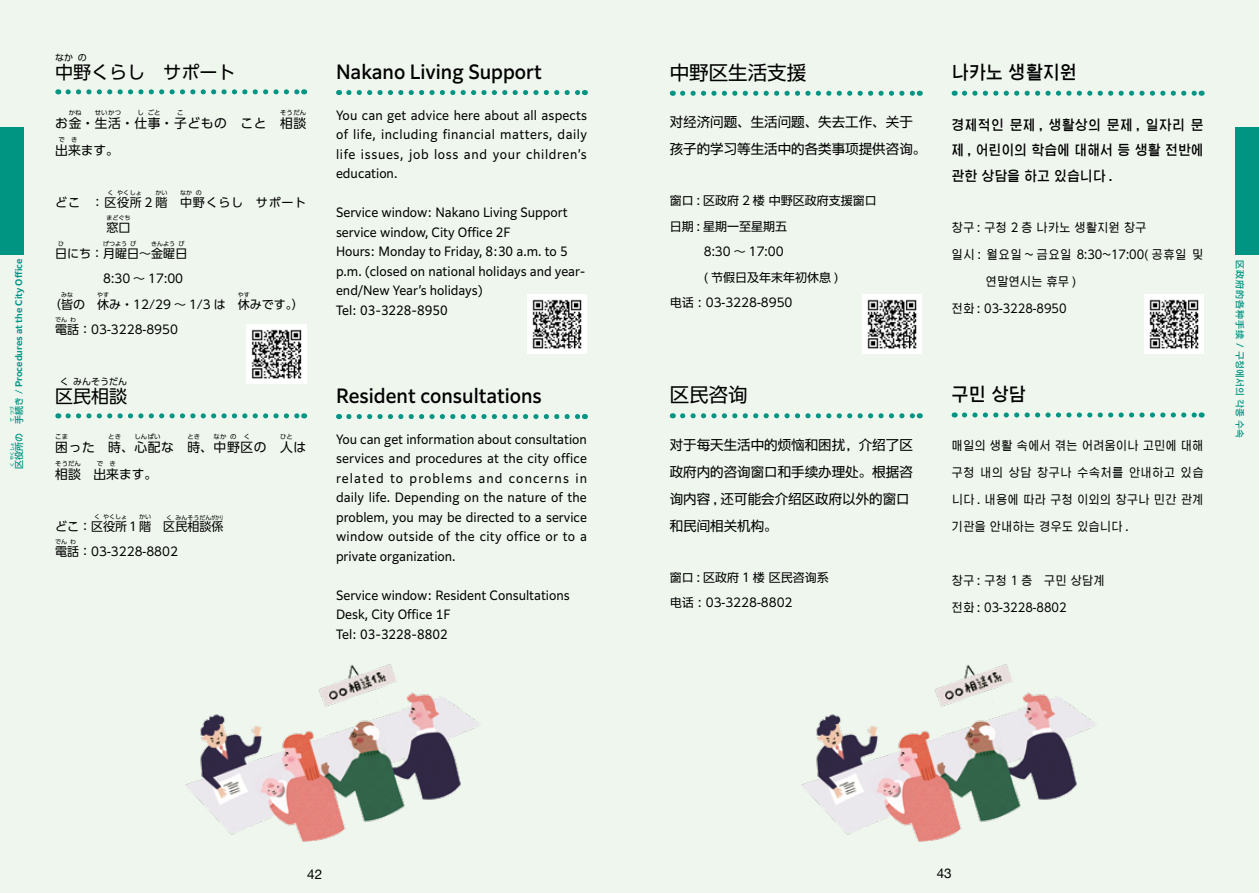
<style>
.page{position:relative;width:1259px;height:893px;background:#eef6ed}
.page>*{position:absolute;margin:0;border:0;box-sizing:border-box;transform-origin:0 0}
.t1{font:500 19.5px "Clarimo UDPE";color:#000;scale:.95 1}
.t2{font:19.5px "UD Shin Go SC Gbe";color:#000}
.t3{font:18px "UD Shin Go Pro";color:#000}
.t4{font:500 18px "UD Shin Go Hang Koc";color:#000;scale:.95 1}
.t5{font:13.5px/27px "UD Shin Go SC Gbe";color:#000}
.t6{font:500 13.5px/25.5px "UD Shin Go Hang Koc";color:#000;text-align:justify;scale:.95 1}
.t7{font:13.5px "Helvetica Neue";color:#000}
.t8{font:12.75px/19.5px "Clarimo UDPE";color:#000;text-align:justify;scale:.95 1}
.t9{font:12.75px "UD Shin Go Pro";letter-spacing:.05em;color:#000}
.t10{font:12px "UD Shin Go Hang Koc";color:#000;scale:.95 1}
.t11{font:12px/25.5px "UD Shin Go Pro";color:#000}
.t12{font:12px/25.5px "UD Shin Go SC Gbe";color:#000}
.t13{font:12px "UD Shin Go Hang Koc";letter-spacing:.045em;color:#000;scale:.95 1}
.t14{font:12px "UD Shin Go Hang Koc";letter-spacing:.025em;color:#000;scale:.95 1}
.t15{font:12px "UD Shin Go Pro";letter-spacing:.065em;color:#000}
.t16{font:600 9px "Clarimo UDPE";color:#009483}
.t17{font:500 9px "UD Shin Go Hang Koc";color:#009483}
.t18{font:9px "UD Shin Go Pro";color:#000}
.t19{font:6.3px "UD Shin Go Pro";color:#000}
.t20{font:6px "UD Shin Go Pro";color:#000}
.t21{font:500 4.5px "UD Shin Go NT Pro";color:#009483}
.s1{font-family:"UD Shin Go NT Pro";font-weight:500}
.s2{font-family:"UD Shin Go SC Gbe"}
.s3{font-family:"UD Shin Go NT Pro De";font-weight:700}
</style>
<div class="page">
<div style="left:0;top:128px;width:23px;height:127px;background:#009483"></div>
<div style="left:1235px;top:128px;width:24px;height:127px;background:#009483"></div>
<svg style="left:682px;top:91px;width:238px;height:5px"></svg>
<svg style="left:682px;top:413px;width:238px;height:5px"></svg>
<svg style="left:349px;top:90px;width:236px;height:5px"></svg>
<svg style="left:349px;top:414px;width:236px;height:5px"></svg>
<svg style="left:964px;top:91px;width:238px;height:5px"></svg>
<svg style="left:964px;top:412px;width:238px;height:6px"></svg>
<svg style="left:68px;top:89px;width:230px;height:5px"></svg>
<svg style="left:68px;top:413px;width:230px;height:5px"></svg>
<img style="left:247px;top:324px;width:59px;height:60px">
<img style="left:527px;top:294px;width:60px;height:60px">
<img style="left:862px;top:294px;width:60px;height:60px">
<img style="left:1144px;top:294px;width:59px;height:60px">
<img style="left:186px;top:664px;width:294px;height:178px">
<img style="left:802px;top:664px;width:294px;height:178px">
<p class="t16" style="left:12px;top:469px;width:212px;rotate:-90deg"><span class="s1">区役所の　手続き /</span> Procedures at the City Office</p>
<p class="t21" style="left:9px;top:415px;width:11px;rotate:-90deg">つづ</p>
<p class="t21" style="left:9px;top:422px;width:6px;rotate:-90deg">て</p>
<p class="t21" style="left:9px;top:460px;width:19px;rotate:-90deg">やくしょ</p>
<p class="t21" style="left:9px;top:467px;width:6px;rotate:-90deg">く</p>
<p class="t18" style="left:55px;top:50px;width:19px">なか</p>
<p class="t18" style="left:78px;top:50px;width:10px">の</p>
<h2 class="t3" style="left:55px;top:57px;width:182px">中野くらし　サポート</h2>
<p class="t19" style="left:69px;top:108px;width:14px">かね</p>
<p class="t19" style="left:95px;top:108px;width:28px">せいかつ</p>
<p class="t19" style="left:138px;top:108px;width:8px">し</p>
<p class="t19" style="left:148px;top:108px;width:14px">ごと</p>
<p class="t19" style="left:177px;top:108px;width:8px">こ</p>
<p class="t19" style="left:280px;top:108px;width:28px">そうだん</p>
<p class="t9" style="left:55px;top:140px;width:65px">出来ます。</p>
<p class="t9" style="left:55px;top:113px;width:252px">お金・生活・仕事・子どもの　こと　相談</p>
<p class="t19" style="left:58px;top:135px;width:8px">で</p>
<p class="t19" style="left:71px;top:135px;width:8px">き</p>
<p class="t20" style="left:107px;top:188px;width:7px">く</p>
<p class="t20" style="left:117px;top:188px;width:26px">やくしょ</p>
<p class="t20" style="left:155px;top:188px;width:13px">かい</p>
<p class="t11" style="left:55px;top:189px;width:114px">どこ　：区役所２階</p>
<p class="t20" style="left:180px;top:188px;width:13px">なか</p>
<p class="t20" style="left:196px;top:188px;width:7px">の</p>
<p class="t15" style="left:180px;top:193px;width:140px">中野くらし　サポート　</p>
<p class="t20" style="left:106px;top:213px;width:25px">まどぐち</p>
<p class="t11" style="left:55px;top:240px;width:134px">日にち：月曜日～金曜日</p>
<p class="t11" style="left:106px;top:215px;width:25px">窓口</p>
<p class="t20" style="left:58px;top:239px;width:7px">ひ</p>
<p class="t20" style="left:103px;top:239px;width:25px">げつよう</p>
<p class="t20" style="left:130px;top:239px;width:7px">び</p>
<p class="t20" style="left:151px;top:239px;width:25px">きんよう</p>
<p class="t20" style="left:178px;top:239px;width:7px">び</p>
<p class="t11" style="left:49px;top:266px;width:256px;text-indent:54px">8:30 ～ 17:00<br>（皆の　休み・12/29 ～ 1/3 は　休みです。）</p>
<p class="t20" style="left:61px;top:290px;width:13px">みな</p>
<p class="t20" style="left:97px;top:290px;width:13px">やす</p>
<p class="t20" style="left:238px;top:290px;width:13px">やす</p>
<p class="t11" style="left:55px;top:317px;width:124px">電話：03-3228-8950</p>
<p class="t20" style="left:55px;top:315px;width:13px">でん</p>
<p class="t20" style="left:70px;top:315px;width:7px">わ</p>
<p class="t18" style="left:60px;top:374px;width:10px">く</p>
<p class="t18" style="left:73px;top:374px;width:56px">みんそうだん</p>
<h2 class="t3" style="left:55px;top:381px;width:74px">区民相談</h2>
<p class="t19" style="left:55px;top:432px;width:14px">こま</p>
<p class="t19" style="left:108px;top:432px;width:14px">とき</p>
<p class="t19" style="left:134px;top:432px;width:28px">しんぱい</p>
<p class="t19" style="left:187px;top:432px;width:14px">とき</p>
<p class="t19" style="left:214px;top:432px;width:14px">なか</p>
<p class="t19" style="left:230px;top:432px;width:8px">の</p>
<p class="t19" style="left:244px;top:432px;width:8px">く</p>
<p class="t19" style="left:280px;top:432px;width:14px">ひと</p>
<p class="t9" style="left:55px;top:464px;width:27px">相談</p>
<p class="t9" style="left:55px;top:437px;width:265px">困った　時、心配な　時、中野区の　人は　</p>
<p class="t19" style="left:55px;top:459px;width:27px">そうだん</p>
<p class="t19" style="left:97px;top:459px;width:8px">で</p>
<p class="t19" style="left:109px;top:459px;width:8px">き</p>
<p class="t9" style="left:94px;top:464px;width:65px">出来ます。</p>
<p class="t20" style="left:94px;top:512px;width:8px">く</p>
<p class="t20" style="left:103px;top:512px;width:25px">やくしょ</p>
<p class="t20" style="left:139px;top:512px;width:13px">かい</p>
<p class="t20" style="left:166px;top:512px;width:7px">く</p>
<p class="t20" style="left:175px;top:512px;width:50px">みんそうだんがかり</p>
<p class="t11" style="left:55px;top:539px;width:124px">電話：03-3228-8802</p>
<p class="t11" style="left:55px;top:513px;width:98px">どこ：区役所１階</p>
<p class="t11" style="left:163px;top:513px;width:61px">区民相談係</p>
<p class="t20" style="left:55px;top:537px;width:13px">でん</p>
<p class="t20" style="left:70px;top:537px;width:7px">わ</p>
<h1 class="t1" style="left:336px;top:56px;width:218px">Nakano Living Support</h1>
<p class="t8" style="left:336px;top:104px;width:266px">You can get advice here about all aspects of life, including financial matters, daily life issues, job loss and your children’s education.</p>
<p class="t8" style="left:336px;top:202px;width:264px;text-align:left">Service window: Nakano Living Support service window, City Office 2F<br>Hours: Monday to Friday, 8:30 a.m. to 5 p.m. (closed on national holidays and year&shy;end/New Year’s holidays)<br>Tel: 03-3228-8950</p>
<h1 class="t1" style="left:336px;top:380px;width:218px">Resident consultations</h1>
<p class="t8" style="left:336px;top:428px;width:266px">You can get information about consultation services and procedures at the city office related to problems and concerns in daily life. Depending on the nature of the problem, you may be directed to a service window outside of the city office or to a private organization.</p>
<p class="t8" style="left:336px;top:584px;width:247px;text-align:left">Service window: Resident Consultations<br>Desk, City Office 1F<br>Tel: 03-3228-8802</p>
<h1 class="t2" style="left:670px;top:61px;width:138px">中野区生活支援</h1>
<p class="t5" style="left:670px;top:109px;width:258px">对经济问题、生活问题、失去工作、关于孩子的学习等生活中的各类事项提供咨询。</p>
<p class="t12" style="left:670px;top:188px;width:209px">窗口 : 区政府 2 楼 中野区政府支援窗口</p>
<p class="t12" style="left:670px;top:214px;width:119px">日期 : 星期一至星期五</p>
<p class="t12" style="left:704px;top:239px;width:81px">8:30 ～ 17:00</p>
<p class="t12" style="left:704px;top:265px;width:136px">( 节假日及年末年初休息 )</p>
<p class="t12" style="left:670px;top:290px;width:124px">电话：03-3228-8950</p>
<h1 class="t2" style="left:670px;top:383px;width:79px">区民咨询</h1>
<p class="t5" style="left:670px;top:431px;width:244px">对于每天生活中的烦恼和困扰，介绍了区政府内的咨询窗口和手续办理处。根据咨询内容 , 还可能会介绍区政府以外的窗口和民间相关机构。</p>
<p class="t12" style="left:670px;top:565px;width:161px">窗口 : 区政府 1 楼 区民咨询系电话：03-3228-8802</p>
<h2 class="t4" style="left:951px;top:59px;width:133px">나카노 생활지원</h2>
<p class="t6" style="left:951px;top:111px;width:267px">경제적인 문제 , 생활상의 문제 , 일자리 문 제 , 어린이의 학습에 대해서 등 생활 전반에 관한 상담을 하고 있습니다 .</p>
<p class="t10" style="left:951px;top:219px;width:207px">창구 : 구청 2 층 나카노 생활지원 창구</p>
<p class="t13" style="left:951px;top:246px;width:267px">일시 : 월요일 ~ 금요일 8:30~17:00( 공휴일 및</p>
<p class="t10" style="left:985px;top:273px;width:97px">연말연시는 휴무 )</p>
<p class="t10" style="left:951px;top:300px;width:122px">전화 : 03-3228-8950</p>
<h2 class="t4" style="left:951px;top:381px;width:79px">구민 상담</h2>
<p class="t10" style="left:951px;top:437px;width:267px">매일의 생활 속에서 겪는 어려움이나 고민에 대해</p>
<p class="t14" style="left:951px;top:464px;width:267px">구청 내의 상담 창구나 수속처를 안내하고 있습</p>
<p class="t10" style="left:951px;top:491px;width:267px">니다 . 내용에 따라 구청 이외의 창구나 민간 관계</p>
<p class="t10" style="left:951px;top:518px;width:188px">기관을 안내하는 경우도 있습니다 .</p>
<p class="t10" style="left:951px;top:572px;width:163px">창구 : 구청 1 층　구민 상담계</p>
<p class="t10" style="left:951px;top:599px;width:122px">전화 : 03-3228-8802</p>
<p class="t17" style="left:1246px;top:260px;width:180px;rotate:90deg"><span class="s2">区政府的各种手续</span> <span class="s3">/</span> 구청에서의 각종 수속</p>
<p class="t7" style="left:307px;top:864px;width:17px">42</p>
<p class="t7" style="left:936px;top:864px;width:17px">43</p>
</div>
